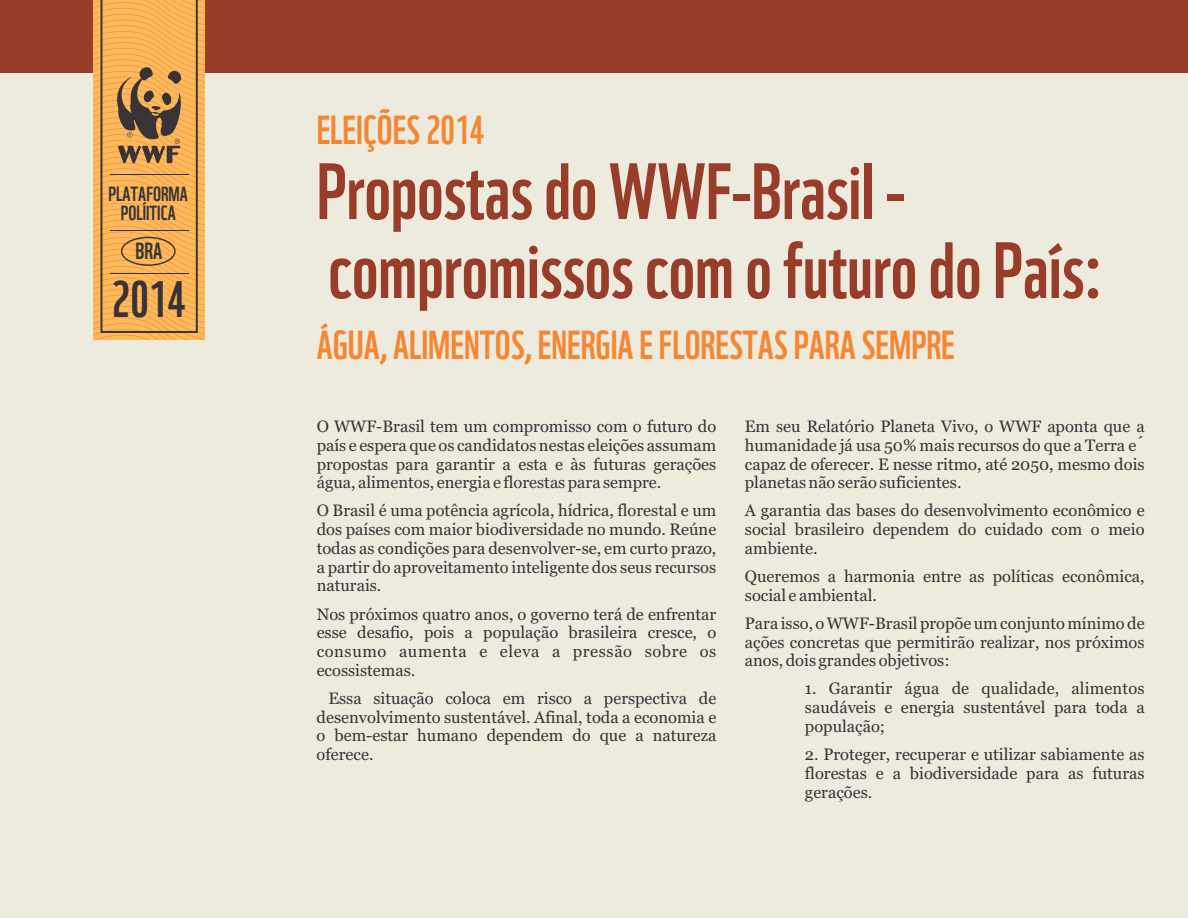
<style>
.page{position:relative;width:1188px;height:918px;background:#edebde}
.page>*{position:absolute;margin:0;border:0;box-sizing:border-box;transform-origin:0 0}
.t1{font:77.4px/78.9px "WWF";color:#993d2b}
.t2{font:49.95px "WWF";color:#383336}
.t3{font:39.45px "WWF";color:#f58733}
.t4{font:22.8px "WWF";color:#383336}
.t5{font:19.95px/19.4px "WWF";color:#383336;text-align:center}
.t6{font:16.5px/18.8px "Georgia";color:#383336;text-align:justify}
</style>
<div class="page">
<div style="left:0;top:0;width:1188px;height:73px;background:#993d2b"></div>
<svg style="left:93px;top:0;width:112px;height:340px;background:#e4a553"></svg>
<div style="left:121px;top:237px;width:55px;height:29px;border:1px solid #383336;border-radius:50%"></div>
<p class="t5" style="left:109px;top:187px;width:81px">PLATAFORMA<br>POLÍITICA</p>
<h3 class="t4" style="left:136px;top:243px;width:28px">BRA</h3>
<h2 class="t2" style="left:112px;top:281px;width:75px">2014</h2>
<h3 class="t3" style="left:317px;top:115px;width:169px">ELEIÇÕES 2014</h3>
<h1 class="t1" style="left:317px;top:163px;width:788px">Propostas do WWF-Brasil - compromissos com o futuro do País:</h1>
<h3 class="t3" style="left:317px;top:330px;width:640px">ÁGUA, ALIMENTOS, ENERGIA E FLORESTAS PARA SEMPRE</h3>
<p class="t6" style="left:317px;top:418px;width:401px">O WWF-Brasil tem um compromisso com o futuro do país e espera que os candidatos nestas eleições assumam propostas para garantir a esta e às futuras gerações água, alimentos, energia e florestas para sempre.</p>
<p class="t6" style="left:317px;top:503px;width:401px">O Brasil é uma potência agrícola, hídrica, florestal e um dos países com maior biodiversidade no mundo. Reúne todas as condições para desenvolver-se, em curto prazo, a partir do aproveitamento inteligente dos seus recursos naturais.</p>
<p class="t6" style="left:317px;top:606px;width:401px">Nos próximos quatro anos, o governo terá de enfrentar esse desafio, pois a população brasileira cresce, o consumo aumenta e eleva a pressão sobre os ecossistemas.</p>
<p class="t6" style="left:317px;top:690px;width:401px;text-indent:12px">Essa situação coloca em risco a perspectiva de desenvolvimento sustentável. Afinal, toda a economia e o bem-estar humano dependem do que a natureza oferece.</p>
<p class="t6" style="left:745px;top:418px;width:401px">Em seu Relatório Planeta Vivo, o WWF aponta que a humanidade já usa 50% mais recursos do que a Terra é capaz de oferecer. E nesse ritmo, até 2050, mesmo dois planetas não serão suficientes.</p>
<p class="t6" style="left:745px;top:503px;width:401px">A garantia das bases do desenvolvimento econômico e social brasileiro dependem do cuidado com o meio ambiente.</p>
<p class="t6" style="left:745px;top:568px;width:401px">Queremos a harmonia entre as políticas econômica, social e ambiental.</p>
<p class="t6" style="left:745px;top:615px;width:401px">Para isso, o WWF-Brasil propõe um conjunto mínimo de ações concretas que permitirão realizar, nos próximos anos, dois grandes objetivos:</p>
<p class="t6" style="left:805px;top:681px;width:341px">1. Garantir água de qualidade, alimentos saudáveis e energia sustentável para toda a população;</p>
<p class="t6" style="left:805px;top:746px;width:341px">2. Proteger, recuperar e utilizar sabiamente as florestas e a biodiversidade para as futuras gerações.</p>
</div>
